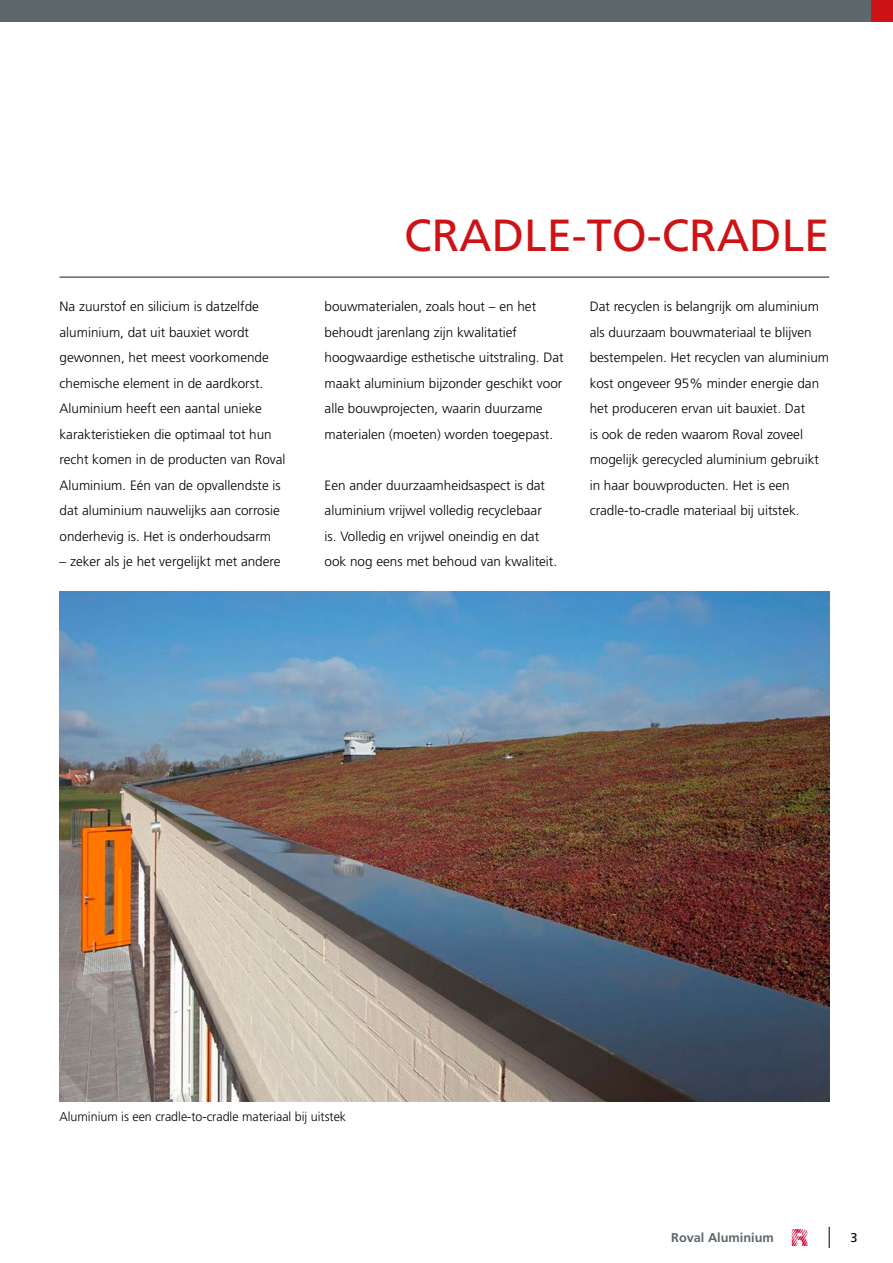
<style>
.page{position:relative;width:893px;height:1263px;background:#fff}
.page>*{position:absolute;margin:0;border:0;box-sizing:border-box;transform-origin:0 0}
.t1{font:45px "Frutiger LT Std";color:#cd1316}
.t2{font:300 13.5px/25.5px "Frutiger";color:#000}
.t3{font:300 12.75px "Frutiger LT Std";color:#000}
.t4{font:700 12.75px "Frutiger LT Std";color:#5d686d}
.t5{font:12.75px "Frutiger";color:#000}
</style>
<div class="page">
<hr style="left:60px;top:276px;width:769px;height:2px;background:#5d686d">
<img style="left:60px;top:592px;width:769px;height:509px">
<div style="left:0;top:0;width:893px;height:21px;background:#5d686d"></div>
<div style="left:872px;top:0;width:21px;height:21px;background:#cd1316"></div>
<svg style="left:792px;top:1229px;width:16px;height:17px"></svg>
<svg style="left:829px;top:1227px;width:1px;height:21px"></svg>
<p class="t2" style="left:60px;top:294px;width:228px">Na zuurstof en silicium is datzelfde aluminium, dat uit bauxiet wordt gewonnen, het meest voorkomende chemische element in de aardkorst.<br>Aluminium heeft een aantal unieke karakteristieken die optimaal tot hun recht komen in de producten van Roval Aluminium. Eén van de opvallendste is dat aluminium nauwelijks aan corrosie onderhevig is. Het is onderhoudsarm</p>
<p class="t2" style="left:60px;top:549px;width:222px">– zeker als je het vergelijkt met andere</p>
<h1 class="t1" style="left:404px;top:209px;width:426px">CRADLE-TO-CRADLE</h1>
<p class="t2" style="left:325px;top:294px;width:241px">bouwmaterialen, zoals hout – en het behoudt jarenlang zijn kwalitatief hoogwaardige esthetische uitstraling. Dat maakt aluminium bijzonder geschikt voor alle bouwprojecten, waarin duurzame materialen (moeten) worden toegepast.</p>
<p class="t2" style="left:325px;top:472px;width:234px">Een ander duurzaamheidsaspect is dat aluminium vrijwel volledig recyclebaar is. Volledig en vrijwel oneindig en dat ook nog eens met behoud van kwaliteit.</p>
<p class="t2" style="left:590px;top:294px;width:241px">Dat recyclen is belangrijk om aluminium als duurzaam bouwmateriaal te blijven bestempelen. Het recyclen van aluminium kost ongeveer 95% minder energie dan het produceren ervan uit bauxiet. Dat<br>is ook de reden waarom Roval zoveel mogelijk gerecycled aluminium gebruikt in haar bouwproducten. Het is een cradle-to-cradle materiaal bij uitstek.</p>
<p class="t3" style="left:60px;top:1109px;width:288px">Aluminium is een cradle-to-cradle materiaal bij uitstek</p>
<p class="t4" style="left:671px;top:1230px;width:104px">Roval Aluminium</p>
<p class="t5" style="left:850px;top:1230px;width:9px">3</p>
</div>
